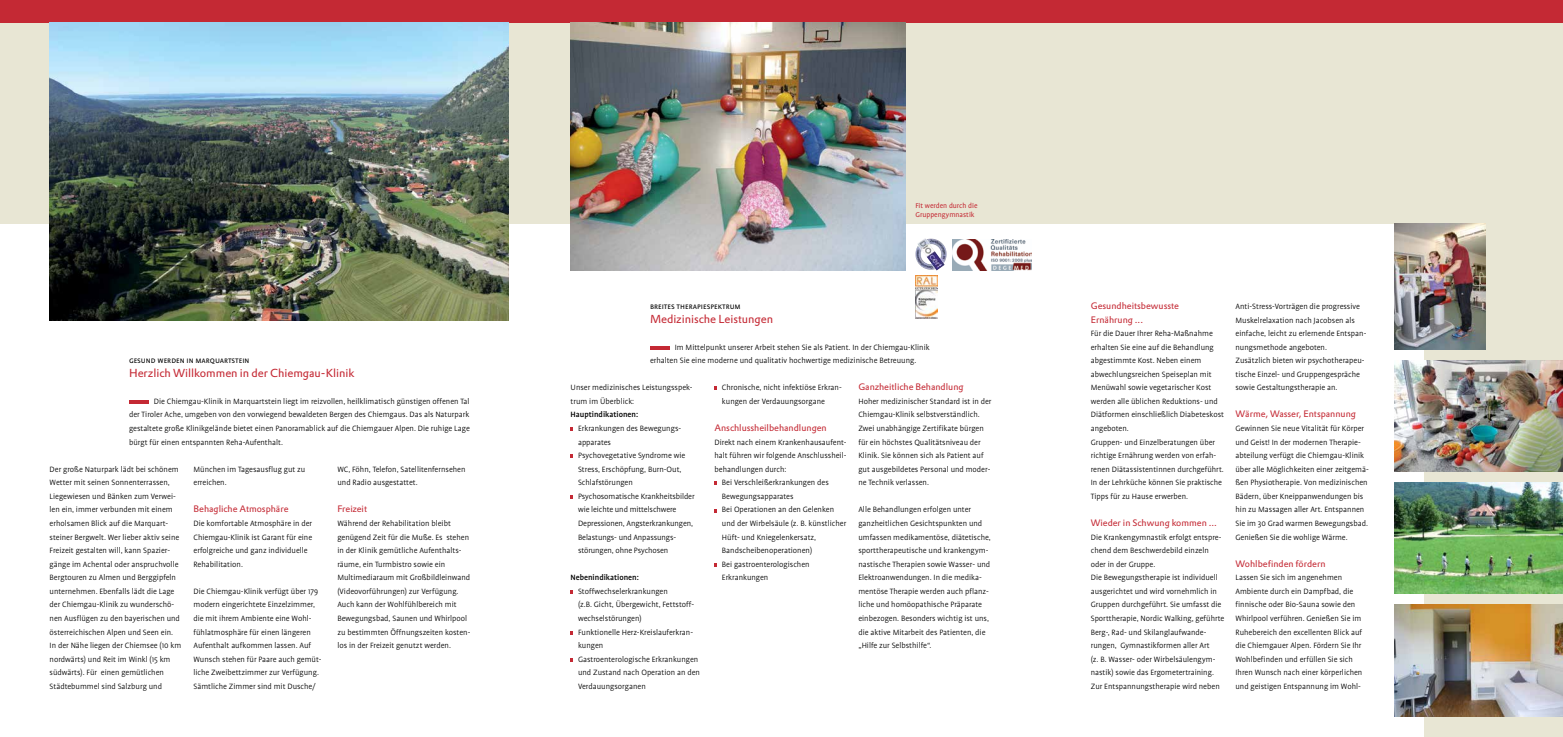
<style>
.page{position:relative;width:1563px;height:737px;background:#fff}
.page>*{position:absolute;margin:0;border:0;box-sizing:border-box;transform-origin:0 0}
.t1{font:11.38px "DTL Prokyon T";letter-spacing:-.005em;color:#c42934}
.t2{font:9.19px/13.6px "DTL Prokyon T";color:#c42934}
.t3{font:9.19px "DTL Prokyon T";letter-spacing:-.02em;color:#c42934}
.t4{font:300 8.75px/13.6px "Profile";color:#000}
.t5{font:8.75px "Profile SC";color:#000}
.t6{font:500 8.75px "Profile";color:#000}
.t7{font:7.88px/9.5px "Profile";color:#c42934}
</style>
<div class="page">
<div style="left:1042px;top:10px;width:521px;height:213px;background:#e8e6d4"></div>
<div style="left:1042px;top:0;width:521px;height:22px;background:#c42934"></div>
<div style="left:1424px;top:217px;width:139px;height:520px;background:#e8e6d4"></div>
<div style="left:521px;top:10px;width:521px;height:213px;background:#e8e6d4"></div>
<div style="left:521px;top:0;width:521px;height:22px;background:#c42934"></div>
<div style="left:0;top:10px;width:521px;height:213px;background:#e8e6d4"></div>
<div style="left:0;top:0;width:521px;height:22px;background:#c42934"></div>
<img style="left:50px;top:22px;width:458px;height:298px">
<hr style="left:129px;top:400px;width:20px;height:4px;background:#c42934">
<img style="left:570px;top:22px;width:335px;height:248px">
<hr style="left:650px;top:346px;width:20px;height:3px;background:#c42934">
<svg style="left:714px;top:386px;width:3px;height:4px"></svg>
<svg style="left:714px;top:481px;width:3px;height:4px"></svg>
<svg style="left:918px;top:239px;width:7px;height:6px"></svg>
<img style="left:953px;top:239px;width:79px;height:31px">
<svg style="left:570px;top:427px;width:3px;height:4px"></svg>
<svg style="left:570px;top:454px;width:3px;height:4px"></svg>
<svg style="left:570px;top:495px;width:3px;height:4px"></svg>
<svg style="left:570px;top:590px;width:3px;height:4px"></svg>
<img style="left:915px;top:276px;width:22px;height:43px">
<img style="left:1394px;top:223px;width:91px;height:127px">
<img style="left:1394px;top:360px;width:169px;height:112px">
<img style="left:1394px;top:482px;width:169px;height:112px">
<img style="left:1394px;top:604px;width:169px;height:112px">
<p class="t5" style="left:129px;top:356px;width:122px">gesund werden in marquartstein</p>
<h1 class="t1" style="left:129px;top:365px;width:227px">Herzlich Willkommen in der Chiemgau-Klinik</h1>
<p class="t4" style="left:129px;top:394px;width:342px;text-align:justify;text-indent:25px">Die Chiemgau-Klinik in Marquartstein liegt im reizvollen, heilklimatisch günstigen offenen Tal der Tiroler Ache, umgeben von den vorwiegend bewaldeten Bergen des Chiemgaus. Das als Naturpark gestaltete große Klinikgelände bietet einen Panoramablick auf die Chiemgauer Alpen. Die ruhige Lage bürgt für einen entspannten Reha-Aufenthalt.</p>
<p class="t4" style="left:50px;top:462px;width:133px">Der große Naturpark lädt bei schönem Wetter mit seinen Sonnenterrassen, Liegewiesen und Bänken zum Verwei&shy;len ein, immer verbunden mit einem erholsamen Blick auf die Marquart&shy;steiner Bergwelt. Wer lieber aktiv seine Freizeit gestalten will, kann Spazier&shy;gänge im Achental oder anspruchvolle Bergtouren zu Almen und Berggipfeln unternehmen. Ebenfalls lädt die Lage der Chiemgau-Klinik zu wunderschö&shy;nen Ausflügen zu den bayerischen und österreichischen Alpen und Seen ein.<br>In der Nähe liegen der Chiemsee (10 km nordwärts) und Reit im Winkl (15 km südwärts). Für einen gemütlichen Städtebummel sind Salzburg und</p>
<p class="t4" style="left:337px;top:462px;width:130px">WC, Föhn, Telefon, Satellitenfernsehen und Radio ausgestattet.</p>
<p class="t4" style="left:193px;top:462px;width:113px">München im Tagesausflug gut zu erreichen.</p>
<p class="t2" style="left:193px;top:502px;width:96px">Behagliche Atmosphäre</p>
<p class="t4" style="left:193px;top:516px;width:120px">Die komfortable Atmosphäre in der<br>Chiemgau-Klinik ist Garant für eine erfolgreiche und ganz individuelle<br>Rehabilitation.</p>
<p class="t4" style="left:193px;top:584px;width:129px">Die Chiemgau-Klinik verfügt über 179 modern eingerichtete Einzelzimmer, die mit ihrem Ambiente eine Wohl&shy;fühlatmosphäre für einen längeren Aufenthalt aufkommen lassen. Auf Wunsch stehen für Paare auch gemüt&shy;liche Zweibettzimmer zur Verfügung.<br>Sämtliche Zimmer sind mit Dusche/</p>
<p class="t3" style="left:337px;top:503px;width:31px">Freizeit</p>
<p class="t4" style="left:337px;top:516px;width:134px">Während der Rehabilitation bleibt genügend Zeit für die Muße. Es stehen in der Klinik gemütliche Aufenthalts&shy;räume, ein Turmbistro sowie ein Multimediaraum mit Großbildleinwand (Videovorführungen) zur Verfügung.<br>Auch kann der Wohlfühlbereich mit Bewegungsbad, Saunen und Whirlpool zu bestimmten Öffnungszeiten kosten&shy;los in der Freizeit genutzt werden.</p>
<p class="t7" style="left:915px;top:201px;width:64px">Fit werden durch die<br>Gruppengymnastik</p>
<p class="t5" style="left:650px;top:302px;width:92px">breites therapiespektrum</p>
<h1 class="t1" style="left:650px;top:311px;width:125px">Medizinische Leistungen</h1>
<p class="t4" style="left:650px;top:340px;width:281px;text-indent:25px">Im Mittelpunkt unserer Arbeit stehen Sie als Patient. In der Chiemgau-Klinik erhalten Sie eine moderne und qualitativ hochwertige medizinische Betreuung.</p>
<p class="t4" style="left:570px;top:381px;width:124px">Unser medizinisches Leistungsspek&shy;trum im Überblick:</p>
<p class="t6" style="left:570px;top:410px;width:69px">Hauptindikationen:</p>
<p class="t4" style="left:578px;top:421px;width:118px">Erkrankungen des Bewegungs&shy;apparates<br>Psychovegetative Syndrome wie<br>Stress, Erschöpfung, Burn-Out,<br>Schlafstörungen<br>Psychosomatische Krankheitsbilder wie leichte und mittelschwere<br>Depressionen, Angsterkrankungen,<br>Belastungs- und Anpassungs&shy;störungen, ohne Psychosen</p>
<p class="t6" style="left:570px;top:573px;width:70px">Nebenindikationen:</p>
<p class="t4" style="left:578px;top:584px;width:123px">Stoffwechselerkrankungen<br>(z.B. Gicht, Übergewicht, Fettstoff&shy;wechselstörungen)<br>Funktionelle Herz-Kreislauferkran&shy;kungen<br>Gastroenterologische Erkrankungen und Zustand nach Operation an den<br>Verdauungsorganen</p>
<p class="t4" style="left:722px;top:381px;width:121px">Chronische, nicht infektiöse Erkran&shy;kungen der Verdauungsorgane</p>
<p class="t2" style="left:714px;top:421px;width:114px">Anschlussheilbehandlungen</p>
<p class="t4" style="left:714px;top:435px;width:133px">Direkt nach einem Krankenhausaufent-</p>
<p class="t4" style="left:714px;top:449px;width:133px">halt führen wir folgende Anschlussheil-</p>
<p class="t4" style="left:714px;top:462px;width:73px">behandlungen durch:</p>
<p class="t4" style="left:722px;top:476px;width:108px">Bei Verschleißerkrankungen des</p>
<p class="t4" style="left:722px;top:489px;width:73px">Bewegungsapparates</p>
<p class="t4" style="left:722px;top:503px;width:114px">Bei Operationen an den Gelenken</p>
<p class="t4" style="left:722px;top:516px;width:126px">und der Wirbelsäule (z. B. künstlicher</p>
<p class="t4" style="left:722px;top:530px;width:96px">Hüft- und Kniegelenkersatz,</p>
<p class="t4" style="left:722px;top:544px;width:92px">Bandscheibenoperationen)</p>
<p class="t4" style="left:722px;top:557px;width:89px">Bei gastroenterologischen</p>
<p class="t4" style="left:722px;top:571px;width:48px">Erkrankungen</p>
<p class="t2" style="left:858px;top:380px;width:107px">Ganzheitliche Behandlung</p>
<p class="t4" style="left:858px;top:394px;width:135px">Hoher medizinischer Standard ist in der Chiemgau-Klinik selbstverständlich.<br>Zwei unabhängige Zertifikate bürgen für ein höchstes Qualitätsniveau der Klinik. Sie können sich als Patient auf gut ausgebildetes Personal und moder&shy;ne Technik verlassen.</p>
<p class="t4" style="left:858px;top:503px;width:134px">Alle Behandlungen erfolgen unter ganzheitlichen Gesichtspunkten und umfassen medikamentöse, diätetische, sporttherapeutische und krankengym&shy;nastische Therapien sowie Wasser- und Elektroanwendungen. In die medika&shy;mentöse Therapie werden auch pflanz&shy;liche und homöopathische Präparate einbezogen. Besonders wichtig ist uns, die aktive Mitarbeit des Patienten, die „Hilfe zur Selbsthilfe“.</p>
<p class="t2" style="left:1091px;top:299px;width:90px">Gesundheitsbewusste<br>Ernährung ...</p>
<p class="t4" style="left:1091px;top:327px;width:135px">Für die Dauer Ihrer Reha-Maßnahme erhalten Sie eine auf die Behandlung abgestimmte Kost. Neben einem abwechlungsreichen Speiseplan mit Menüwahl sowie vegetarischer Kost werden alle üblichen Reduktions- und Diätformen einschließlich Diabeteskost angeboten.<br>Gruppen- und Einzelberatungen über richtige Ernährung werden von erfah&shy;renen Diätassistentinnen durchgeführt.<br>In der Lehrküche können Sie praktische Tipps für zu Hause erwerben.</p>
<p class="t2" style="left:1091px;top:516px;width:128px">Wieder in Schwung kommen ...</p>
<p class="t4" style="left:1091px;top:530px;width:135px">Die Krankengymnastik erfolgt entspre&shy;chend dem Beschwerdebild einzeln oder in der Gruppe.<br>Die Bewegungstherapie ist individuell ausgerichtet und wird vornehmlich in Gruppen durchgeführt. Sie umfasst die Sporttherapie, Nordic Walking, geführte Berg-, Rad- und Skilanglaufwande&shy;rungen, Gymnastikformen aller Art<br>(z. B. Wasser- oder Wirbelsäulengym&shy;nastik) sowie das Ergometertraining.<br>Zur Entspannungstherapie wird neben</p>
<p class="t4" style="left:1235px;top:299px;width:132px">Anti-Stress-Vorträgen die progressive Muskelrelaxation nach Jacobsen als einfache, leicht zu erlernende Entspan&shy;nungsmethode angeboten.<br>Zusätzlich bieten wir psychotherapeu&shy;tische Einzel- und Gruppengespräche sowie Gestaltungstherapie an.</p>
<p class="t2" style="left:1235px;top:407px;width:122px">Wärme, Wasser, Entspannung</p>
<p class="t4" style="left:1235px;top:421px;width:134px">Gewinnen Sie neue Vitalität für Körper und Geist! In der modernen Therapie&shy;abteilung verfügt die Chiemgau-Klinik über alle Möglichkeiten einer zeitgemä&shy;ßen Physiotherapie. Von medizinischen Bädern, über Kneippanwendungen bis hin zu Massagen aller Art. Entspannen Sie im 30 Grad warmen Bewegungsbad.<br>Genießen Sie die wohlige Wärme.</p>
<p class="t2" style="left:1235px;top:556px;width:92px">Wohlbefinden fördern</p>
<p class="t4" style="left:1235px;top:571px;width:128px">Lassen Sie sich im angenehmen Ambiente durch ein Dampfbad, die finnische oder Bio-Sauna sowie den Whirlpool verführen. Genießen Sie im Ruhebereich den excellenten Blick auf die Chiemgauer Alpen. Fördern Sie Ihr Wohlbefinden und erfüllen Sie sich Ihren Wunsch nach einer körperlichen und geistigen Entspannung im Wohl-</p>
</div>
